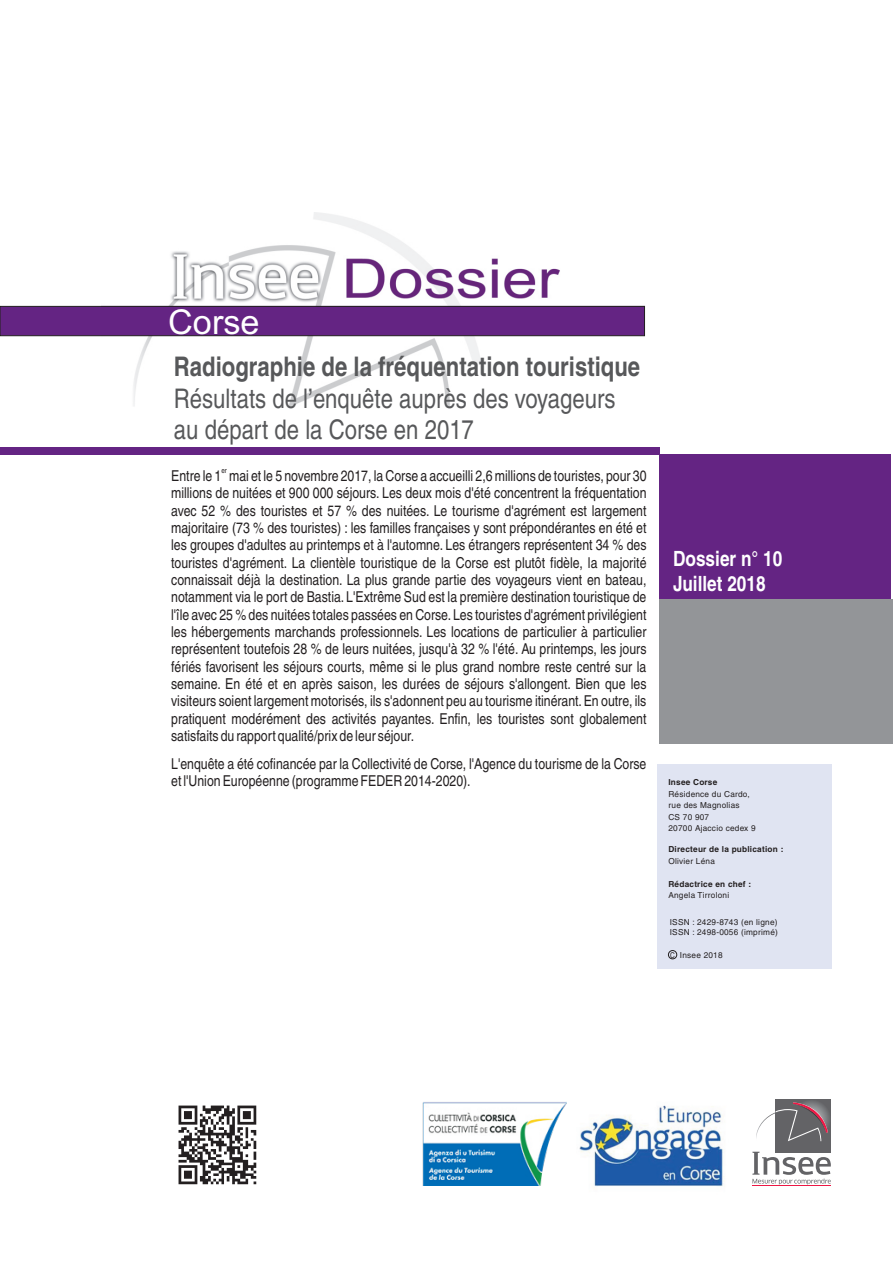
<style>
.page{position:relative;width:893px;height:1263px;background:#fff}
.page>*{position:absolute;margin:0;border:0;box-sizing:border-box;transform-origin:0 0}
.t1{font:34.35px "Arial";color:#fff}
.t2{font:condensed 27px/31.2px "Helvetica";color:#57585a}
.t3{font:700 condensed 27px "Helvetica";color:#57585a}
.t4{font:700 condensed 21px/25px "Helvetica";color:#fff}
.t5{font:condensed 15px/17.4px "Helvetica";color:#231f20;text-align:justify}
.t6{font:8.25px/11.6px "Helvetica";letter-spacing:.03em;color:#231f20}
.t7{font:700 8.25px "Helvetica";letter-spacing:.03em;color:#231f20}
.t8{font:condensed 7.5px "Helvetica";color:#231f20}
.s1{font-stretch:condensed;font-size:7.95px}
</style>
<div class="page">
<div style="left:659px;top:599px;width:234px;height:145px;background:#939598"></div>
<div style="left:775px;top:1099px;width:56px;height:53px;background:#636366"></div>
<svg style="left:752px;top:1102px;width:79px;height:82px"></svg>
<hr style="left:753px;top:1186px;width:78px;height:1px;background:#ed1845">
<img style="left:178px;top:1105px;width:79px;height:80px">
<img style="left:133px;top:212px;width:427px;height:196px">
<div style="left:659px;top:454px;width:232px;height:145px;background:#642483"></div>
<div style="left:0;top:447px;width:659px;height:7px;background:#642483"></div>
<svg style="left:0;top:305px;width:645px;height:32px"></svg>
<div style="left:657px;top:764px;width:175px;height:205px;background:#e0e4f2"></div>
<div style="left:668px;top:950px;width:9px;height:9px;border:1px solid #231f20;border-radius:50%"></div>
<img style="left:579px;top:1105px;width:146px;height:82px">
<img style="left:423px;top:1102px;width:143px;height:83px">
<h1 class="t1" style="left:168px;top:309px;width:93px">Corse</h1>
<h2 class="t3" style="left:174px;top:355px;width:468px">Radiographie de la fréquentation touristique</h2>
<h2 class="t2" style="left:174px;top:385px;width:443px">Résultats de l’enquête auprès des voyageurs au départ de la Corse en 2017</h2>
<p class="t8" style="left:221px;top:468px;width:7px">er</p>
<p class="t5" style="left:171px;top:468px;width:477px">Entre le 1 mai et le 5 novembre 2017, la Corse a accueilli 2,6 millions de touristes, pour 30 millions de nuitées et 900 000 séjours. Les deux mois d'été concentrent la fréquentation avec 52 % des touristes et 57 % des nuitées. Le tourisme d'agrément est largement majoritaire (73 % des touristes) : les familles françaises y sont prépondérantes en été et les groupes d'adultes au printemps et à l'automne. Les étrangers représentent 34 % des touristes d'agrément. La clientèle touristique de la Corse est plutôt fidèle, la majorité connaissait déjà la destination. La plus grande partie des voyageurs vient en bateau, notamment via le port de Bastia. L'Extrême Sud est la première destination touristique de l'île avec 25 % des nuitées totales passées en Corse.Les touristes d'agrément privilégient les hébergements marchands professionnels. Les locations de particulier à particulier représentent toutefois 28 % de leurs nuitées, jusqu'à 32 % l'été. Au printemps, les jours fériés favorisent les séjours courts, même si le plus grand nombre reste centré sur la semaine. En été et en après saison, les durées de séjours s'allongent. Bien que les visiteurs soient largement motorisés, ils s'adonnent peu au tourisme itinérant.En outre, ils pratiquent modérément des activités payantes. Enfin, les touristes sont globalement satisfaits du rapport qualité/prix de leur séjour.</p>
<p class="t5" style="left:171px;top:756px;width:477px">L'enquête a été cofinancée par la Collectivité de Corse, l'Agence du tourisme de la Corse et l'Union Européenne (programme FEDER 2014-2020).</p>
<h3 class="t4" style="left:673px;top:547px;width:111px">Dossier n° 10<br>Juillet 2018</h3>
<p class="t7" style="left:668px;top:779px;width:50px">Insee Corse</p>
<p class="t6" style="left:668px;top:789px;width:89px">Résidence du Cardo, rue des Magnolias<br>CS 70 907<br>20700 Ajaccio cedex 9</p>
<p class="t7" style="left:668px;top:846px;width:116px">Directeur de la publication :</p>
<p class="t6" style="left:668px;top:855px;width:48px">Olivier Léna</p>
<p class="t7" style="left:668px;top:880px;width:84px">Rédactrice en chef :</p>
<p class="t6" style="left:668px;top:890px;width:62px">Angela Tirroloni</p>
<p class="t6" style="left:670px;top:918px;width:110px;line-height:9.9px">ISSN : 2429-8743 (en ligne)<br>ISSN : 2498-0056 (imprimé)</p>
<p class="t6" style="left:670px;top:950px;width:54px"><span class="s1">C</span> Insee 2018</p>
</div>
